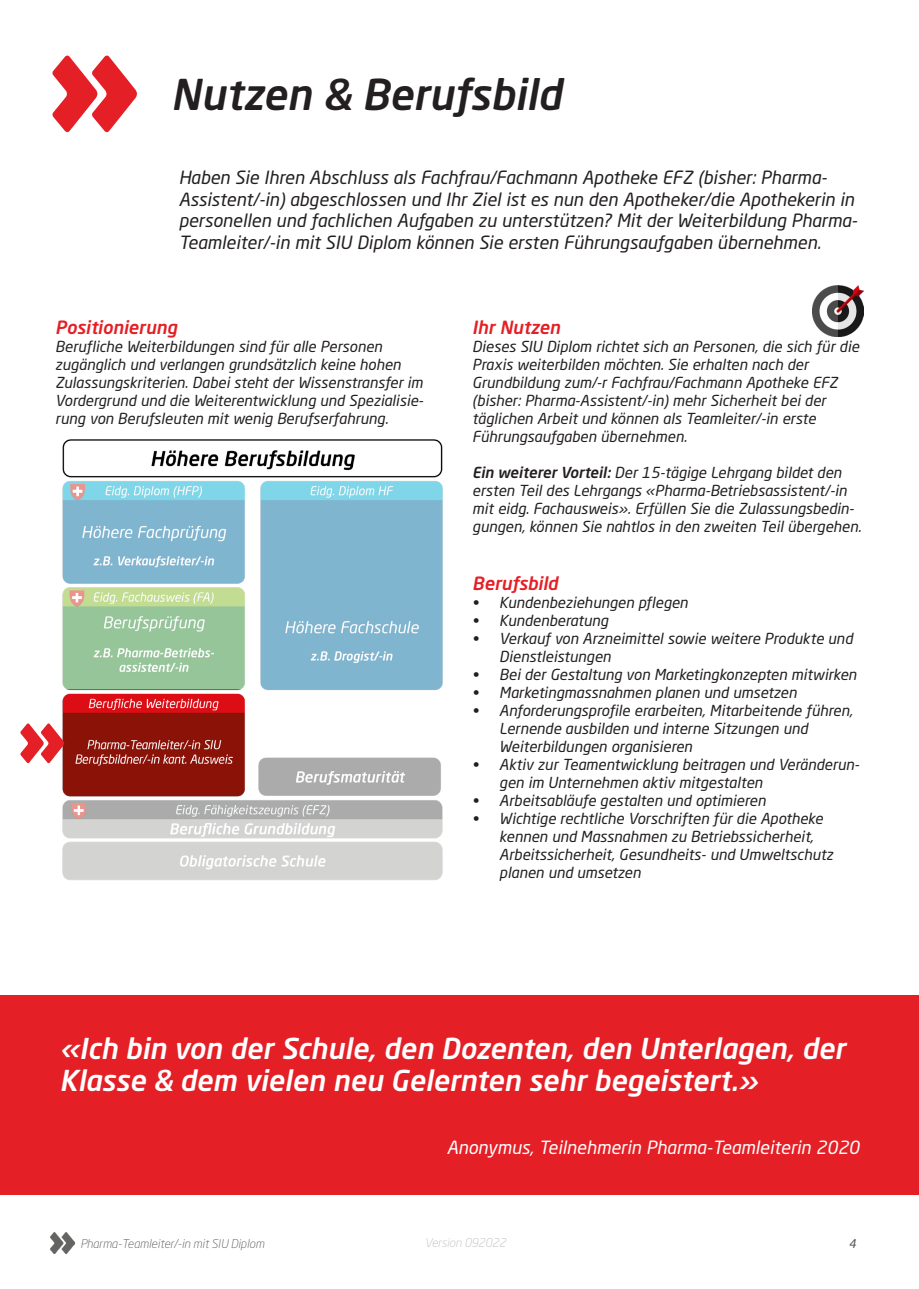
<style>
.page{position:relative;width:919px;height:1289px;background:#fff}
.page>*{position:absolute;margin:0;border:0;box-sizing:border-box;transform-origin:0 0}
.t1{font:italic 500 42px "Neo Sans W1 G";color:#231f20}
._05_Intro-Text{font:italic 500 28.5px/31.5px "Neo Sans W1 G";color:#fff}
._06_Untertitel_roter{font:italic 18px/21.6px "Neo Sans W1 G";color:#231f20}
._05_Intro-Text-2{font:italic 18px "Neo Sans W1 G";color:#fff}
.t2{font:italic 500 18px "Neo Sans W1 G";color:#e41f25}
._06_Untertitel_roter-2{font:italic 15px/18px "Neo Sans W1 G";color:#231f20}
.t3{font:italic 300 12px "Neo Sans W1 G";color:#57585a}
.t4{font:italic 300 12px "Neo Sans W1 G";color:#bcbdc0}
.t5{font:italic 12px "Neo Sans W1 G";color:#57585a}
.s1{font-weight:500}
</style>
<div class="page">
<img style="left:51px;top:1232px;width:23px;height:21px">
<svg style="left:52px;top:56px;width:85px;height:76px"></svg>
<img style="left:48px;top:439px;width:395px;height:436px">
<svg style="left:20px;top:723px;width:44px;height:40px"></svg>
<img style="left:812px;top:285px;width:51px;height:51px">
<svg style="left:50px;top:480px;width:203px;height:209px;background:#a3ccc2"></svg>
<svg style="left:255px;top:480px;width:188px;height:318px;fill:#7fb5cf"></svg>
<svg style="left:63px;top:798px;width:380px;height:82px;background:#d0cfcf"></svg>
<div style="left:0;top:995px;width:918px;height:200px;background:#e41f25"></div>
<p class="t1" style="left:171px;top:68px;width:392px">Nutzen &amp; Berufsbild</p>
<p class="_06_Untertitel_roter" style="left:179px;top:166px;width:680px">Haben Sie Ihren Abschluss als Fachfrau/Fachmann Apotheke EFZ (bisher: Pharma-Assistent/-in) abgeschlossen und Ihr Ziel ist es nun den Apotheker/die Apothekerin in personellen und fachlichen Aufgaben zu unterstützen? Mit der Weiterbildung Pharma-Teamleiter/-in mit SIU Diplom können Sie ersten Führungsaufgaben übernehmen.</p>
<p class="t2" style="left:55px;top:316px;width:123px">Positionierung</p>
<p class="_06_Untertitel_roter-2" style="left:55px;top:337px;width:369px">Berufliche Weiterbildungen sind für alle Personen zugänglich und verlangen grundsätzlich keine hohen Zulassungskriterien. Dabei steht der Wissenstransfer im Vordergrund und die Weiterentwicklung und Spezialisie&shy;rung von Berufsleuten mit wenig Berufserfahrung.</p>
<p class="t2" style="left:472px;top:316px;width:89px">Ihr Nutzen</p>
<p class="_06_Untertitel_roter-2" style="left:472px;top:337px;width:388px">Dieses SIU Diplom richtet sich an Personen, die sich für die Praxis weiterbilden möchten. Sie erhalten nach der Grundbildung zum/-r Fachfrau/Fachmann Apotheke EFZ (bisher: Pharma-Assistent/-in) mehr Sicherheit bei der täglichen Arbeit und können als Teamleiter/-in erste Führungsaufgaben übernehmen.</p>
<p class="_06_Untertitel_roter-2" style="left:472px;top:463px;width:390px"><span class="s1">Ein weiterer Vorteil:</span> Der 15-tägige Lehrgang bildet den ersten Teil des Lehrgangs «Pharma-Betriebsassistent/-in mit eidg. Fachausweis». Erfüllen Sie die Zulassungsbedin&shy;gungen, können Sie nahtlos in den zweiten Teil übergehen.</p>
<p class="t2" style="left:472px;top:572px;width:87px">Berufsbild</p>
<p class="_06_Untertitel_roter-2" style="left:472px;top:593px;width:217px">• Kundenbeziehungen pflegen</p>
<p class="_06_Untertitel_roter-2" style="left:472px;top:611px;width:137px">• Kundenberatung</p>
<p class="_06_Untertitel_roter-2" style="left:499px;top:629px;width:355px;text-indent:-27px">• Verkauf von Arzneimittel sowie weitere Produkte und<br>Dienstleistungen</p>
<p class="_06_Untertitel_roter-2" style="left:472px;top:665px;width:386px">• Bei der Gestaltung von Marketingkonzepten mitwirken</p>
<p class="_06_Untertitel_roter-2" style="left:472px;top:683px;width:326px">• Marketingmassnahmen planen und umsetzen</p>
<p class="_06_Untertitel_roter-2" style="left:499px;top:701px;width:355px;text-indent:-27px">• Anforderungsprofile erarbeiten, Mitarbeitende führen,<br>Lernende ausbilden und interne Sitzungen und<br>Weiterbildungen organisieren</p>
<p class="_06_Untertitel_roter-2" style="left:499px;top:755px;width:361px;text-indent:-27px">• Aktiv zur Teamentwicklung beitragen und Veränderun&shy;gen im Unternehmen aktiv mitgestalten</p>
<p class="_06_Untertitel_roter-2" style="left:472px;top:791px;width:295px">• Arbeitsabläufe gestalten und optimieren</p>
<p class="_06_Untertitel_roter-2" style="left:499px;top:809px;width:335px;text-indent:-27px">• Wichtige rechtliche Vorschriften für die Apotheke kennen und Massnahmen zu Betriebssicherheit, Arbeitssicherheit, Gesundheits- und Umweltschutz planen und umsetzen</p>
<p class="_05_Intro-Text" style="left:60px;top:1032px;width:787px">«Ich bin von der Schule, den Dozenten, den Unterlagen, der<br>Klasse &amp; dem vielen neu Gelernten sehr begeistert.»</p>
<p class="_05_Intro-Text-2" style="left:446px;top:1135px;width:414px">Anonymus, Teilnehmerin Pharma-Teamleiterin 2020</p>
<p class="t3" style="left:80px;top:1236px;width:185px">Pharma-Teamleiter/-in mit SIU Diplom</p>
<p class="t4" style="left:424px;top:1235px;width:83px">Version 092022</p>
<p class="t5" style="left:848px;top:1235px;width:9px">4</p>
</div>
